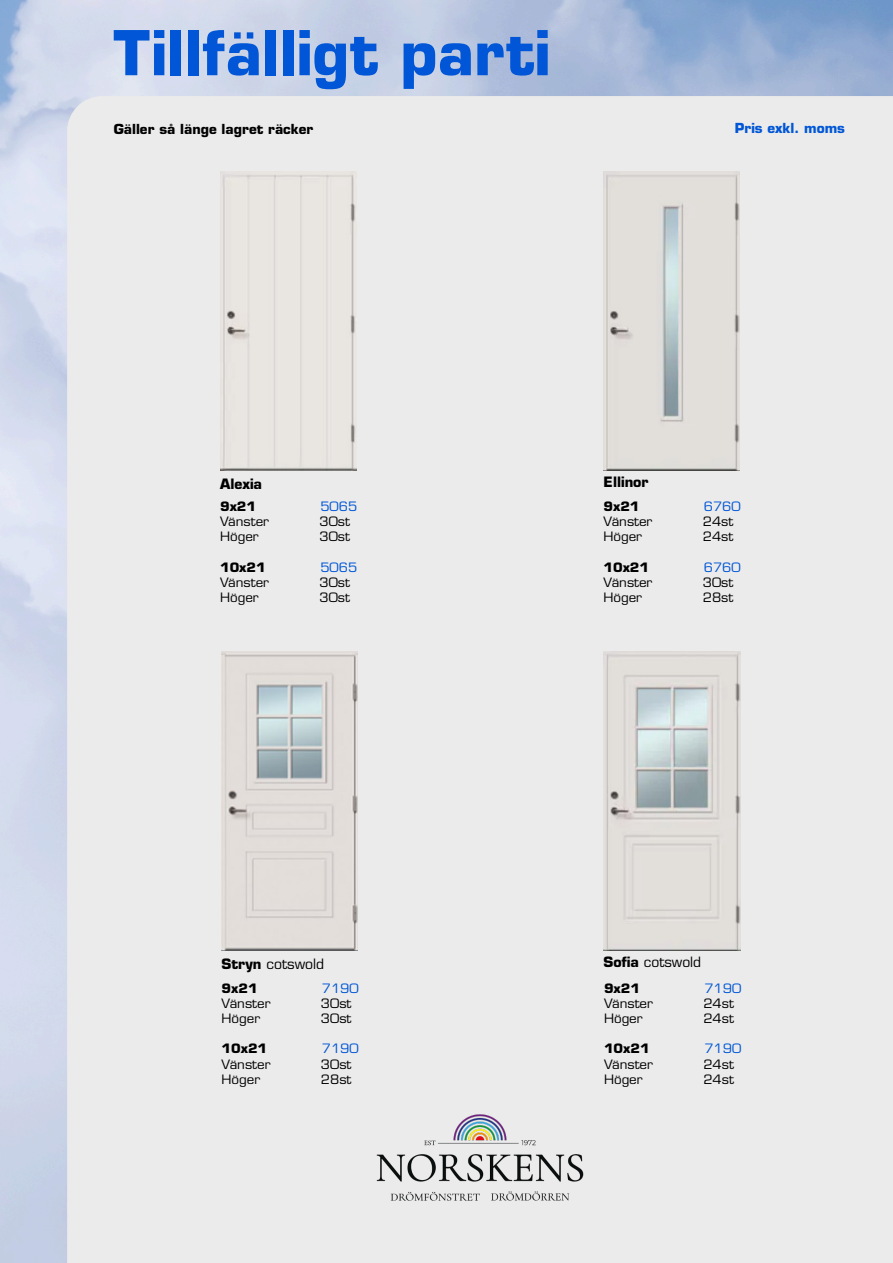
<style>
.page{position:relative;width:893px;height:1263px;background:#fff}
.page>*{position:absolute;margin:0;border:0;box-sizing:border-box;transform-origin:0 0}
.t1{font:700 60.15px "Eurostile LT Std";color:#0056d6}
.t2{font:13.95px "Eurostile LT Std";color:#000}
.t3{font:700 13.95px "Eurostile LT Std";color:#000}
.t4{font:700 13.5px "Eurostile LT Std";color:#000}
.t5{font:700 13.5px "Eurostile LT Std";color:#0056d6}
.t6{font:12.6px "Eurostile LT Std";color:#000;scale:1.06 1}
.t7{font:700 12.6px "Eurostile LT Std";color:#000;scale:1.06 1}
.t8{font:12.6px "Eurostile LT Std";color:#0056d6;scale:1.06 1}
.s1{font-weight:700}
</style>
<div class="page">
<div style="left:67px;top:96px;width:826px;height:1167px;background:#ebebeb"></div>
<img style="left:364px;top:1089px;width:232px;height:137px">
<img style="left:604px;top:651px;width:136px;height:299px">
<img style="left:221px;top:651px;width:137px;height:299px">
<img style="left:603px;top:171px;width:136px;height:299px">
<img style="left:220px;top:171px;width:136px;height:299px">
<h1 class="t1" style="left:114px;top:30px;width:438px">Tillfälligt parti</h1>
<p class="t4" style="left:114px;top:124px;width:201px">Gäller så länge lagret räcker</p>
<p class="t5" style="left:735px;top:123px;width:112px">Pris exkl. moms</p>
<p class="t3" style="left:220px;top:479px;width:43px">Alexia</p>
<p class="t7" style="left:220px;top:502px;width:36px">9x21</p>
<p class="t8" style="left:320px;top:502px;width:36px">5065</p>
<p class="t6" style="left:220px;top:517px;width:48px">Vänster</p>
<p class="t6" style="left:319px;top:517px;width:30px">30st</p>
<p class="t6" style="left:220px;top:532px;width:38px">Höger</p>
<p class="t6" style="left:319px;top:532px;width:30px">30st</p>
<p class="t7" style="left:220px;top:562px;width:45px">10x21</p>
<p class="t8" style="left:320px;top:562px;width:36px">5065</p>
<p class="t6" style="left:220px;top:577px;width:48px">Vänster</p>
<p class="t6" style="left:319px;top:577px;width:30px">30st</p>
<p class="t6" style="left:220px;top:592px;width:38px">Höger</p>
<p class="t6" style="left:319px;top:592px;width:30px">30st</p>
<p class="t2" style="left:221px;top:958px;width:104px"><span class="s1">Stryn</span> cotswold</p>
<p class="t7" style="left:222px;top:983px;width:36px">9x21</p>
<p class="t8" style="left:322px;top:983px;width:36px">7190</p>
<p class="t6" style="left:222px;top:998px;width:48px">Vänster</p>
<p class="t6" style="left:321px;top:998px;width:30px">30st</p>
<p class="t6" style="left:222px;top:1013px;width:38px">Höger</p>
<p class="t6" style="left:321px;top:1013px;width:30px">30st</p>
<p class="t7" style="left:222px;top:1044px;width:45px">10x21</p>
<p class="t8" style="left:322px;top:1044px;width:36px">7190</p>
<p class="t6" style="left:222px;top:1059px;width:48px">Vänster</p>
<p class="t6" style="left:321px;top:1059px;width:30px">30st</p>
<p class="t6" style="left:222px;top:1074px;width:38px">Höger</p>
<p class="t6" style="left:321px;top:1074px;width:30px">28st</p>
<p class="t3" style="left:604px;top:477px;width:47px">Ellinor</p>
<p class="t7" style="left:603px;top:502px;width:36px">9x21</p>
<p class="t8" style="left:704px;top:502px;width:36px">6760</p>
<p class="t6" style="left:603px;top:517px;width:48px">Vänster</p>
<p class="t6" style="left:703px;top:517px;width:30px">24st</p>
<p class="t6" style="left:603px;top:532px;width:38px">Höger</p>
<p class="t6" style="left:703px;top:532px;width:30px">24st</p>
<p class="t7" style="left:603px;top:562px;width:45px">10x21</p>
<p class="t8" style="left:704px;top:562px;width:36px">6760</p>
<p class="t6" style="left:603px;top:577px;width:48px">Vänster</p>
<p class="t6" style="left:703px;top:577px;width:30px">30st</p>
<p class="t6" style="left:603px;top:592px;width:38px">Höger</p>
<p class="t6" style="left:703px;top:592px;width:30px">28st</p>
<p class="t2" style="left:603px;top:957px;width:99px"><span class="s1">Sofia</span> cotswold</p>
<p class="t7" style="left:604px;top:983px;width:36px">9x21</p>
<p class="t8" style="left:704px;top:983px;width:36px">7190</p>
<p class="t6" style="left:604px;top:998px;width:48px">Vänster</p>
<p class="t6" style="left:703px;top:998px;width:30px">24st</p>
<p class="t6" style="left:604px;top:1013px;width:38px">Höger</p>
<p class="t6" style="left:703px;top:1013px;width:30px">24st</p>
<p class="t7" style="left:604px;top:1044px;width:45px">10x21</p>
<p class="t8" style="left:704px;top:1044px;width:36px">7190</p>
<p class="t6" style="left:604px;top:1059px;width:48px">Vänster</p>
<p class="t6" style="left:703px;top:1059px;width:30px">24st</p>
<p class="t6" style="left:604px;top:1074px;width:38px">Höger</p>
<p class="t6" style="left:703px;top:1074px;width:30px">24st</p>
</div>
